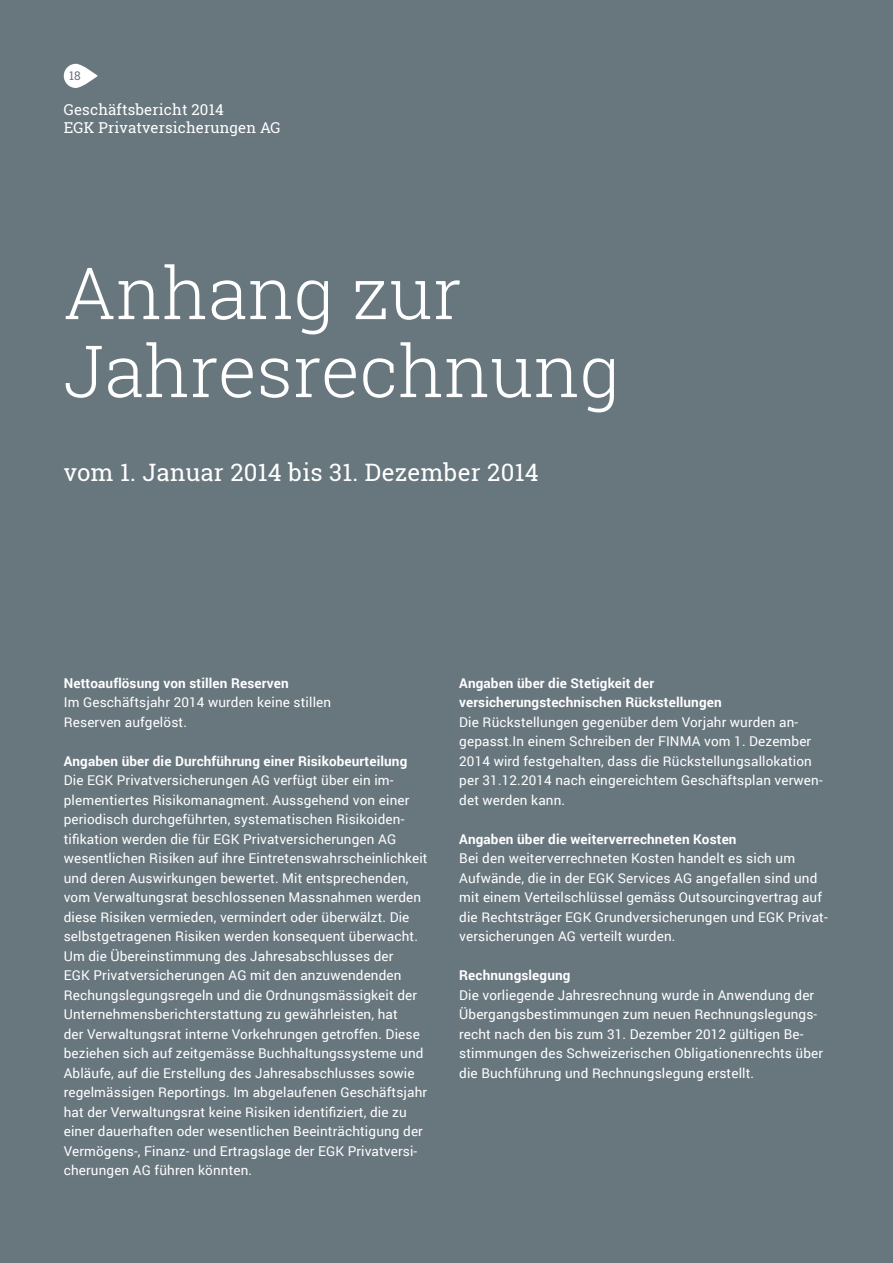
<style>
.page{position:relative;width:893px;height:1263px;background:#68767e}
.page>*{position:absolute;margin:0;border:0;box-sizing:border-box;transform-origin:0 0}
.t1{font:300 72px/78px "Roboto Slab";color:#fff}
.t2{font:24px "Roboto Slab";letter-spacing:.01em;color:#fff}
.t3{font:15px/18px "Roboto Slab";letter-spacing:.01em;color:#fff}
.t4{font:13.5px/19.5px "Roboto";letter-spacing:.01em;color:#fff}
.t5{font:700 13.5px/19.5px "Roboto";letter-spacing:.01em;color:#fff}
.t6{font:12px "Roboto Slab";color:#68767e}
</style>
<div class="page">
<svg style="left:64px;top:64px;width:34px;height:24px"></svg>
<p class="t6" style="left:69px;top:67px;width:13px">18</p>
<p class="t3" style="left:64px;top:100px;width:218px">Geschäftsbericht 2014<br>EGK Privatversicherungen AG</p>
<h1 class="t1" style="left:64px;top:252px;width:558px">Anhang zur<br>Jahresrechnung</h1>
<h2 class="t2" style="left:64px;top:456px;width:476px">vom 1. Januar 2014 bis 31. Dezember 2014</h2>
<p class="t5" style="left:64px;top:673px;width:226px">Nettoauflösung von stillen Reserven</p>
<p class="t4" style="left:64px;top:692px;width:269px">Im Geschäftsjahr 2014 wurden keine stillen<br>Reserven aufgelöst.</p>
<p class="t5" style="left:64px;top:751px;width:345px">Angaben über die Durchführung einer Risikobeurteilung</p>
<p class="t4" style="left:64px;top:770px;width:365px">Die EGK Privatversicherungen AG verfügt über ein im&shy;plementiertes Risikomanagment. Aussgehend von einer periodisch durchgeführten, systematischen Risikoiden&shy;tifikation werden die für EGK Privatversicherungen AG wesentlichen Risiken auf ihre Eintretenswahrscheinlichkeit und deren Auswirkungen bewertet. Mit entsprechenden, vom Verwaltungsrat beschlossenen Massnahmen werden diese Risiken vermieden, vermindert oder überwälzt. Die selbstgetragenen Risiken werden konsequent überwacht.<br>Um die Übereinstimmung des Jahresabschlusses der<br>EGK Privatversicherungen AG mit den anzuwendenden Rechungslegungsregeln und die Ordnungsmässigkeit der Unternehmensberichterstattung zu gewährleisten, hat<br>der Verwaltungsrat interne Vorkehrungen getroffen. Diese beziehen sich auf zeitgemässe Buchhaltungssysteme und Abläufe, auf die Erstellung des Jahresabschlusses sowie regelmässigen Reportings. Im abgelaufenen Geschäftsjahr hat der Verwaltungsrat keine Risiken identifiziert, die zu einer dauerhaften oder wesentlichen Beeinträchtigung der Vermögens-, Finanz- und Ertragslage der EGK Privatversi&shy;cherungen AG führen könnten.</p>
<p class="t5" style="left:459px;top:673px;width:264px">Angaben über die Stetigkeit der versicherungstechnischen Rückstellungen</p>
<p class="t4" style="left:459px;top:712px;width:365px">Die Rückstellungen gegenüber dem Vorjahr wurden an&shy;gepasst.In einem Schreiben der FINMA vom 1. Dezember 2014 wird festgehalten, dass die Rückstellungsallokation per 31.12.2014 nach eingereichtem Geschäftsplan verwen&shy;det werden kann.</p>
<p class="t5" style="left:459px;top:829px;width:279px">Angaben über die weiterverrechneten Kosten</p>
<p class="t4" style="left:459px;top:848px;width:370px">Bei den weiterverrechneten Kosten handelt es sich um Aufwände, die in der EGK Services AG angefallen sind und mit einem Verteilschlüssel gemäss Outsourcingvertrag auf die Rechtsträger EGK Grundversicherungen und EGK Privat&shy;versicherungen AG verteilt wurden.</p>
<p class="t5" style="left:459px;top:965px;width:113px">Rechnungslegung</p>
<p class="t4" style="left:459px;top:985px;width:365px">Die vorliegende Jahresrechnung wurde in Anwendung der Übergangsbestimmungen zum neuen Rechnungslegungs&shy;recht nach den bis zum 31. Dezember 2012 gültigen Be&shy;stimmungen des Schweizerischen Obligationenrechts über die Buchführung und Rechnungslegung erstellt.</p>
</div>
